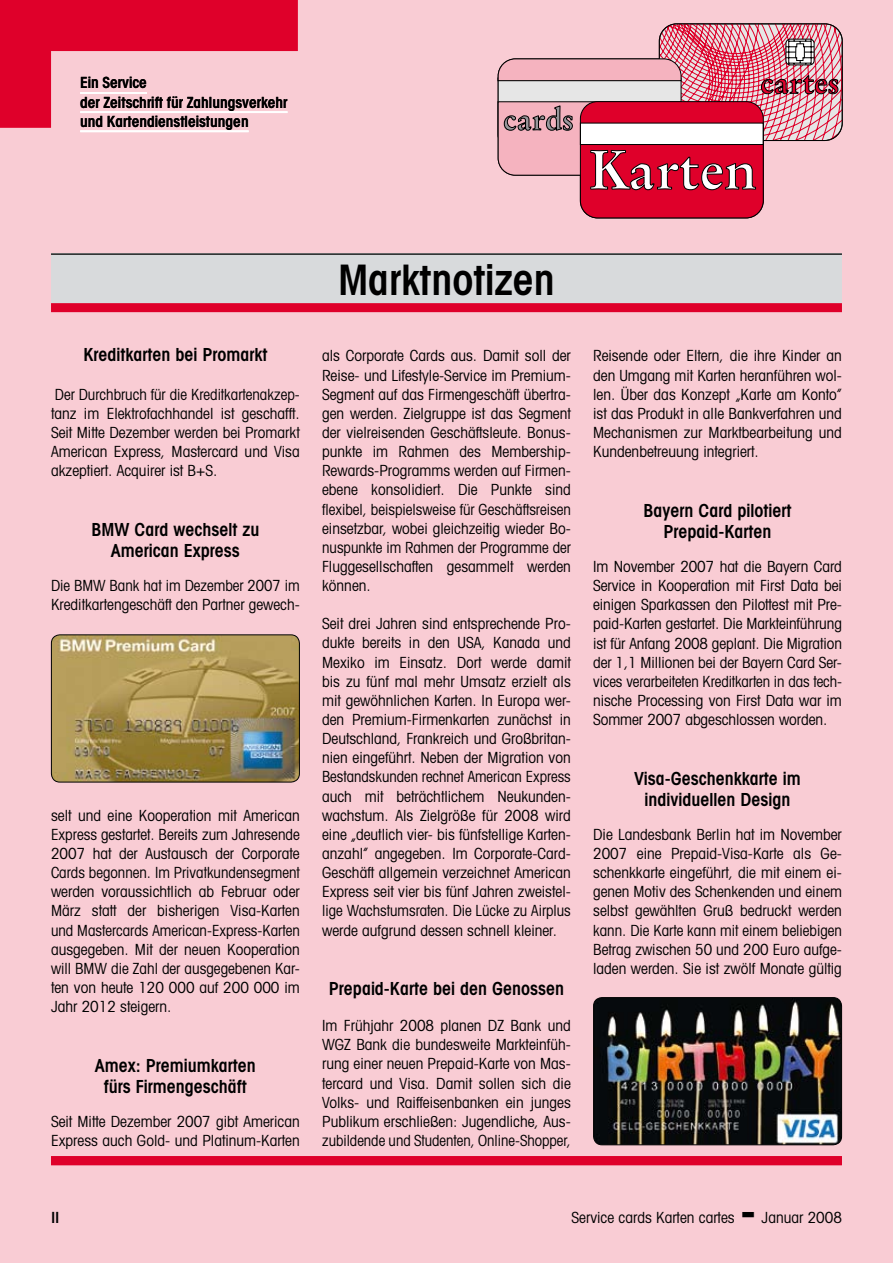
<style>
.page{position:relative;width:893px;height:1263px;background:#f9ccd4}
.page>*{position:absolute;margin:0;border:0;box-sizing:border-box;transform-origin:0 0}
.t1{font:700 54.75px "Stempel Garamond";color:#fff}
.t2{font:600 condensed 42px "Avant Garde";color:#000}
.t3{font:700 30.45px "Stempel Garamond";color:#df002a}
.t4{font:700 30.45px "Stempel Garamond";color:#97979b}
.t5{font:600 condensed 18px/21.3px "Avant Garde";color:#000;text-align:center}
.t6{font:condensed 15.3px/19.2px "Avant Garde";color:#000;text-align:justify}
.t7{font:600 condensed 15.3px/19.2px "Avant Garde";color:#000}
</style>
<div class="page">
<hr style="left:80px;top:130px;width:169px;height:2px;background:#fff">
<svg style="left:0;top:0;width:298px;height:128px"></svg>
<div style="left:51px;top:1156px;width:791px;height:9px;background:#df002a"></div>
<div style="left:580px;top:102px;width:183px;height:116px;background:#df002a;border-radius:17px"></div>
<svg style="left:497px;top:24px;width:345px;height:166px"></svg>
<div style="left:51px;top:253px;width:791px;height:50px;background:#d8dadc"></div>
<hr style="left:51px;top:253px;width:791px;height:2px;background:#000">
<div style="left:51px;top:303px;width:791px;height:9px;background:#df002a"></div>
<img style="left:594px;top:997px;width:248px;height:148px">
<div style="left:593px;top:997px;width:249px;height:148px;border:1px solid #000;border-radius:9px"></div>
<img style="left:51px;top:635px;width:248px;height:147px">
<div style="left:51px;top:634px;width:249px;height:148px;border:1px solid #000;border-radius:9px"></div>
<p class="t7" style="left:80px;top:73px;width:209px">Ein Service<br>der Zeitschrift für Zahlungsverkehr und Kartendienstleistungen</p>
<h3 class="t3" style="left:760px;top:64px;width:81px">cartes</h3>
<h1 class="t1" style="left:588px;top:136px;width:171px">Karten</h1>
<h3 class="t4" style="left:503px;top:100px;width:72px">cards</h3>
<p class="t5" style="left:83px;top:344px;width:186px">Kreditkarten bei Promarkt</p>
<p class="t6" style="left:51px;top:384px;width:250px">Der Durchbruch für die Kreditkartenakzep&shy;tanz im Elektrofachhandel ist geschafft.<br>Seit Mitte Dezember werden bei Promarkt American Express, Mastercard und Visa akzeptiert. Acquirer ist B+S.</p>
<p class="t5" style="left:91px;top:518px;width:169px">BMW Card wechselt zu<br>American Express</p>
<p class="t6" style="left:51px;top:576px;width:250px">Die BMW Bank hat im Dezember 2007 im<br>Kreditkartengeschäft den Partner gewech-</p>
<p class="t6" style="left:51px;top:805px;width:250px">selt und eine Kooperation mit American Express gestartet. Bereits zum Jahresende 2007 hat der Austausch der Corporate Cards begonnen. Im Privatkundensegment werden voraussichtlich ab Februar oder März statt der bisherigen Visa-Karten und Mastercards American-Express-Karten ausgegeben. Mit der neuen Kooperation will BMW die Zahl der ausgegebenen Kar&shy;ten von heute 120 000 auf 200 000 im Jahr 2012 steigern.</p>
<p class="t5" style="left:95px;top:1054px;width:163px">Amex: Premiumkarten fürs Firmengeschäft</p>
<p class="t6" style="left:51px;top:1111px;width:250px">Seit Mitte Dezember 2007 gibt American<br>Express auch Gold- und Platinum-Karten</p>
<h2 class="t2" style="left:338px;top:254px;width:218px">Marktnotizen</h2>
<p class="t6" style="left:322px;top:346px;width:250px">als Corporate Cards aus. Damit soll der Reise- und Lifestyle-Service im Premium-Segment auf das Firmengeschäft übertra&shy;gen werden. Zielgruppe ist das Segment der vielreisenden Geschäftsleute. Bonus&shy;punkte im Rahmen des Membership-Rewards-Programms werden auf Firmen&shy;ebene konsolidiert. Die Punkte sind flexibel, beispielsweise für Geschäftsreisen einsetzbar, wobei gleichzeitig wieder Bo&shy;nuspunkte im Rahmen der Programme der Fluggesellschaften gesammelt werden können.</p>
<p class="t6" style="left:322px;top:614px;width:250px">Seit drei Jahren sind entsprechende Pro&shy;dukte bereits in den USA, Kanada und Mexiko im Einsatz. Dort werde damit bis zu fünf mal mehr Umsatz erzielt als mit gewöhnlichen Karten. In Europa wer&shy;den Premium-Firmenkarten zunächst in Deutschland, Frankreich und Großbritan&shy;nien eingeführt. Neben der Migration von Bestandskunden rechnet American Express auch mit beträchtlichem Neukunden&shy;wachstum. Als Zielgröße für 2008 wird eine „deutlich vier- bis fünfstellige Karten&shy;anzahl” angegeben. Im Corporate-Card-Geschäft allgemein verzeichnet American Express seit vier bis fünf Jahren zweistel&shy;lige Wachstumsraten. Die Lücke zu Airplus werde aufgrund dessen schnell kleiner.</p>
<p class="t5" style="left:329px;top:978px;width:237px">Prepaid-Karte bei den Genossen</p>
<p class="t6" style="left:322px;top:1016px;width:250px">Im Frühjahr 2008 planen DZ Bank und WGZ Bank die bundesweite Markteinfüh&shy;rung einer neuen Prepaid-Karte von Mas&shy;tercard und Visa. Damit sollen sich die Volks- und Raiffeisenbanken ein junges Publikum erschließen: Jugendliche, Aus&shy;zubildende und Studenten, Online-Shopper,</p>
<p class="t6" style="left:593px;top:346px;width:250px">Reisende oder Eltern, die ihre Kinder an den Umgang mit Karten heranführen wol&shy;len. Über das Konzept „Karte am Konto” ist das Produkt in alle Bankverfahren und Mechanismen zur Marktbearbeitung und Kundenbetreuung integriert.</p>
<p class="t5" style="left:644px;top:499px;width:150px">Bayern Card pilotiert<br>Prepaid-Karten</p>
<p class="t6" style="left:593px;top:556px;width:250px">Im November 2007 hat die Bayern Card Service in Kooperation mit First Data bei einigen Sparkassen den Pilottest mit Pre&shy;paid-Karten gestartet. Die Markteinführung ist für Anfang 2008 geplant. Die Migration der 1,1 Millionen bei der Bayern Card Ser&shy;vices verarbeiteten Kreditkarten in das tech&shy;nische Processing von First Data war im Sommer 2007 abgeschlossen worden.</p>
<p class="t5" style="left:634px;top:767px;width:168px">Visa-Geschenkkarte im individuellen Design</p>
<p class="t6" style="left:593px;top:824px;width:250px">Die Landesbank Berlin hat im November 2007 eine Prepaid-Visa-Karte als Ge&shy;schenkkarte eingeführt, die mit einem ei&shy;genen Motiv des Schenkenden und einem selbst gewählten Gruß bedruckt werden kann. Die Karte kann mit einem beliebigen Betrag zwischen 50 und 200 Euro aufge&shy;laden werden. Sie ist zwölf Monate gültig</p>
<p class="t7" style="left:51px;top:1207px;width:10px">II</p>
<p class="t6" style="left:572px;top:1207px;width:165px">Service cards Karten cartes</p>
<p class="t6" style="left:762px;top:1207px;width:82px">Januar 2008</p>
</div>
